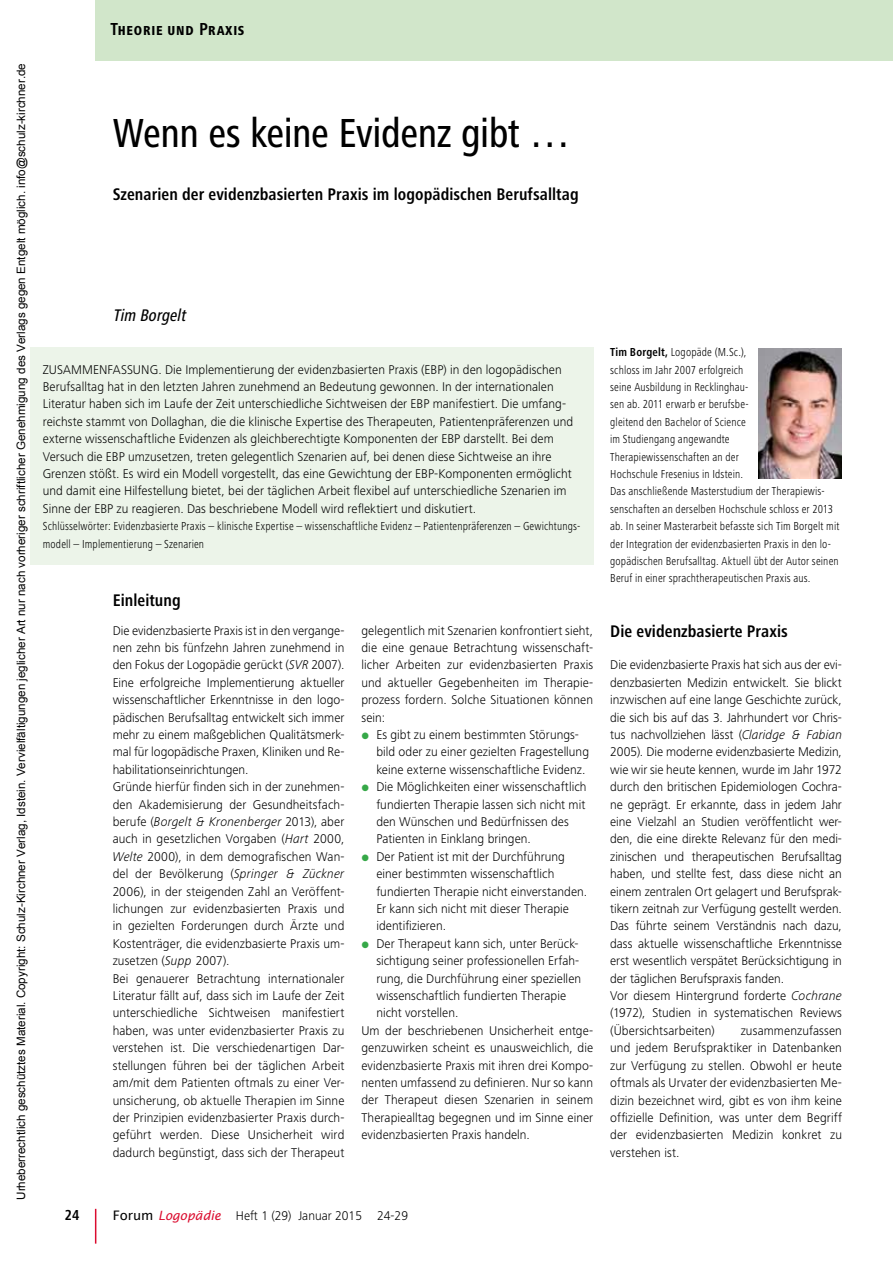
<style>
.page{position:relative;width:893px;height:1263px;background:#fff}
.page>*{position:absolute;margin:0;border:0;box-sizing:border-box;transform-origin:0 0}
.t1{font:500 condensed 42px "Frutiger Next LT";letter-spacing:-.015em;color:#000}
.t2{font:700 condensed 17.4px "Frutiger Next LT";letter-spacing:.005em;color:#000}
.t3{font:italic 500 condensed 17.4px "Frutiger Next LT";color:#000}
.t4{font:700 condensed 15px "Frutiger Next LT";color:#000}
.t5{font:800 condensed 13.5px "Frutiger Next LT";letter-spacing:.055em;color:#000}
.t6{font:300 13.2px/17.4px "Frutiger Next LT";letter-spacing:.005em;color:#000}
.t7{font:300 condensed 12px/17.4px "Frutiger Next LT";letter-spacing:.01em;color:#000}
.t8{font:11.55px "Arial";color:#000}
.s1{font-weight:700;font-size:18px}
.s2{font-style:italic}
.s3{font-family:"Lucida Sans Unicode";font-weight:400}
.s4{font-family:"Lucida Sans";font-weight:400;font-style:italic;font-size:12.75px;color:#db0c2f}
.s5{font-weight:700}
</style>
<div class="page">
<hr style="left:95px;top:1209px;width:1px;height:34px;background:#db0c2f">
<div style="left:96px;top:0;width:797px;height:61px;background:#d1e6ca"></div>
<div style="left:30px;top:347px;width:563px;height:218px;background:#ecf4e9"></div>
<img style="left:759px;top:349px;width:82px;height:130px">
<p class="t8" style="left:14px;top:1200px;width:1138px;rotate:-90deg">Urheberrechtlich geschütztes Material. Copyright: Schulz-Kirchner Verlag, Idstein. Vervielfältigungen jeglicher Art nur nach vorheriger schriftlicher Genehmigung des Verlags gegen Entgelt möglich. info@schulz-kirchner.de</p>
<p class="t5" style="left:111px;top:23px;width:135px"><span class="s1">T</span>HEORIE UND <span class="s1">P</span>RAXIS</p>
<h1 class="t1" style="left:113px;top:110px;width:459px">Wenn es keine Evidenz gibt …</h1>
<h2 class="t2" style="left:113px;top:184px;width:468px">Szenarien der evidenzbasierten Praxis im logopädischen Berufsalltag</h2>
<h2 class="t3" style="left:113px;top:306px;width:78px">Tim Borgelt</h2>
<p class="t6" style="left:43px;top:360px;width:532px">ZUSAMMENFASSUNG. Die Implementierung der evidenzbasierten Praxis (EBP) in den logopädischen Berufsalltag hat in den letzten Jahren zunehmend an Bedeutung gewonnen. In der internationalen Literatur haben sich im Laufe der Zeit unterschiedliche Sichtweisen der EBP manifestiert. Die umfang&shy;reichste stammt von Dollaghan, die die klinische Expertise des Therapeuten, Patientenpräferenzen und externe wissenschaftliche Evidenzen als gleichberechtigte Komponenten der EBP darstellt. Bei dem Versuch die EBP umzusetzen, treten gelegentlich Szenarien auf, bei denen diese Sichtweise an ihre Grenzen stößt. Es wird ein Modell vorgestellt, das eine Gewichtung der EBP-Komponenten ermöglicht und damit eine Hilfestellung bietet, bei der täglichen Arbeit flexibel auf unterschiedliche Szenarien im Sinne der EBP zu reagieren. Das beschriebene Modell wird reflektiert und diskutiert.</p>
<p class="t7" style="left:43px;top:517px;width:539px">Schlüsselwörter: Evidenzbasierte Praxis – klinische Expertise – wissenschaftliche Evidenz – Patientenpräferenzen – Gewichtungs&shy;modell – Implementierung – Szenarien</p>
<h2 class="t2" style="left:113px;top:590px;width:70px">Einleitung</h2>
<p class="t6" style="left:113px;top:621px;width:233px">Die evidenzbasierte Praxis ist in den vergange&shy;nen zehn bis fünfzehn Jahren zunehmend in den Fokus der Logopädie gerückt (<span class="s2">SVR</span> 2007).<br>Eine erfolgreiche Implementierung aktueller wissenschaftlicher Erkenntnisse in den logo&shy;pädischen Berufsalltag entwickelt sich immer mehr zu einem maßgeblichen Qualitätsmerk&shy;mal für logopädische Praxen, Kliniken und Re&shy;habilitationseinrichtungen.<br>Gründe hierfür finden sich in der zunehmen&shy;den Akademisierung der Gesundheitsfach&shy;berufe (<span class="s2">Borgelt &amp; Kronenberger</span> 2013), aber auch in gesetzlichen Vorgaben (<span class="s2">Hart</span> 2000, <span class="s2">Welte</span> 2000), in dem demografischen Wan&shy;del der Bevölkerung (<span class="s2">Springer &amp; Zückner </span>2006), in der steigenden Zahl an Veröffent&shy;lichungen zur evidenzbasierten Praxis und in gezielten Forderungen durch Ärzte und Kostenträger, die evidenzbasierte Praxis um&shy;zusetzen (<span class="s2">Supp</span> 2007).<br>Bei genauerer Betrachtung internationaler Literatur fällt auf, dass sich im Laufe der Zeit unterschiedliche Sichtweisen manifestiert haben, was unter evidenzbasierter Praxis zu verstehen ist. Die verschiedenartigen Dar&shy;stellungen führen bei der täglichen Arbeit am/mit dem Patienten oftmals zu einer Ver&shy;unsicherung, ob aktuelle Therapien im Sinne der Prinzipien evidenzbasierter Praxis durch&shy;geführt werden. Diese Unsicherheit wird dadurch begünstigt, dass sich der Therapeut</p>
<p class="t6" style="left:361px;top:622px;width:233px;text-align:justify">gelegentlich mit Szenarien konfrontiert sieht, die eine genaue Betrachtung wissenschaft&shy;licher Arbeiten zur evidenzbasierten Praxis und aktueller Gegebenheiten im Therapie&shy;prozess fordern. Solche Situationen können sein:</p>
<p class="t6" style="left:376px;top:726px;width:204px">Es gibt zu einem bestimmten Störungs-</p>
<p class="t6" style="left:376px;top:743px;width:214px">bild oder zu einer gezielten Fragestellung</p>
<p class="t6" style="left:376px;top:761px;width:211px">keine externe wissenschaftliche Evidenz.</p>
<p class="t6" style="left:376px;top:778px;width:212px">Die Möglichkeiten einer wissenschaftlich</p>
<p class="t6" style="left:376px;top:795px;width:211px">fundierten Therapie lassen sich nicht mit</p>
<p class="t6" style="left:376px;top:813px;width:194px">den Wünschen und Bedürfnissen des</p>
<p class="t6" style="left:376px;top:830px;width:156px">Patienten in Einklang bringen.</p>
<p class="t6" style="left:376px;top:848px;width:190px">Der Patient ist mit der Durchführung</p>
<p class="t6" style="left:376px;top:865px;width:180px">einer bestimmten wissenschaftlich</p>
<p class="t6" style="left:376px;top:882px;width:212px">fundierten Therapie nicht einverstanden.</p>
<p class="t6" style="left:376px;top:900px;width:194px">Er kann sich nicht mit dieser Therapie</p>
<p class="t6" style="left:376px;top:917px;width:71px">identifizieren.</p>
<p class="t6" style="left:376px;top:935px;width:204px">Der Therapeut kann sich, unter Berück-</p>
<p class="t6" style="left:376px;top:952px;width:204px">sichtigung seiner professionellen Erfah-</p>
<p class="t6" style="left:376px;top:969px;width:206px">rung, die Durchführung einer speziellen</p>
<p class="t6" style="left:376px;top:987px;width:191px">wissenschaftlich fundierten Therapie</p>
<p class="t6" style="left:376px;top:1004px;width:84px">nicht vorstellen.</p>
<p class="t6" style="left:361px;top:1022px;width:233px">Um der beschriebenen Unsicherheit entge-</p>
<p class="t6" style="left:361px;top:1039px;width:233px">genzuwirken scheint es unausweichlich, die</p>
<p class="t6" style="left:361px;top:1056px;width:233px">evidenzbasierte Praxis mit ihren drei Kompo-</p>
<p class="t6" style="left:361px;top:1074px;width:233px">nenten umfassend zu definieren. Nur so kann</p>
<p class="t6" style="left:361px;top:1091px;width:233px">der Therapeut diesen Szenarien in seinem</p>
<p class="t6" style="left:361px;top:1109px;width:233px">Therapiealltag begegnen und im Sinne einer</p>
<p class="t6" style="left:361px;top:1126px;width:170px">evidenzbasierten Praxis handeln.</p>
<p class="t4" style="left:65px;top:1206px;width:16px">24</p>
<p class="t6" style="left:113px;top:1207px;width:297px"><span class="s3">Forum</span> <span class="s4">Logopädie</span> Heft 1 (29) Januar 2015 24-29</p>
<p class="t7" style="left:610px;top:343px;width:231px"><span class="s5">Tim Borgelt,</span> Logopäde (M.Sc.),<br>schloss im Jahr 2007 erfolgreich<br>seine Ausbildung in Recklinghau-<br>sen ab. 2011 erwarb er berufsbe-<br>gleitend den Bachelor of Science<br>im Studiengang angewandte<br>Therapiewissenschaften an der<br>Hochschule Fresenius in Idstein.<br>Das anschließende Masterstudium der Therapiewis&shy;senschaften an derselben Hochschule schloss er 2013 ab. In seiner Masterarbeit befasste sich Tim Borgelt mit der Integration der evidenzbasierten Praxis in den lo&shy;gopädischen Berufsalltag. Aktuell übt der Autor seinen Beruf in einer sprachtherapeutischen Praxis aus.</p>
<h2 class="t2" style="left:610px;top:621px;width:179px">Die evidenzbasierte Praxis</h2>
<p class="t6" style="left:610px;top:656px;width:233px">Die evidenzbasierte Praxis hat sich aus der evi&shy;denzbasierten Medizin entwickelt. Sie blickt inzwischen auf eine lange Geschichte zurück, die sich bis auf das 3. Jahrhundert vor Chris&shy;tus nachvollziehen lässt (<span class="s2">Claridge &amp; Fabian </span>2005). Die moderne evidenzbasierte Medizin, wie wir sie heute kennen, wurde im Jahr 1972 durch den britischen Epidemiologen Cochra&shy;ne geprägt. Er erkannte, dass in jedem Jahr eine Vielzahl an Studien veröffentlicht wer&shy;den, die eine direkte Relevanz für den medi&shy;zinischen und therapeutischen Berufsalltag haben, und stellte fest, dass diese nicht an einem zentralen Ort gelagert und Berufsprak&shy;tikern zeitnah zur Verfügung gestellt werden.<br>Das führte seinem Verständnis nach dazu, dass aktuelle wissenschaftliche Erkenntnisse erst wesentlich verspätet Berücksichtigung in der täglichen Berufspraxis fanden.<br>Vor diesem Hintergrund forderte <span class="s2">Cochrane </span>(1972), Studien in systematischen Reviews (Übersichtsarbeiten)</p>
<p class="t6" style="left:610px;top:1022px;width:233px;text-align:justify;text-indent:130px">zusammenzufassen und jedem Berufspraktiker in Datenbanken zur Verfügung zu stellen. Obwohl er heute oftmals als Urvater der evidenzbasierten Me&shy;dizin bezeichnet wird, gibt es von ihm keine offizielle Definition, was unter dem Begriff der evidenzbasierten Medizin konkret zu verstehen ist.</p>
</div>
